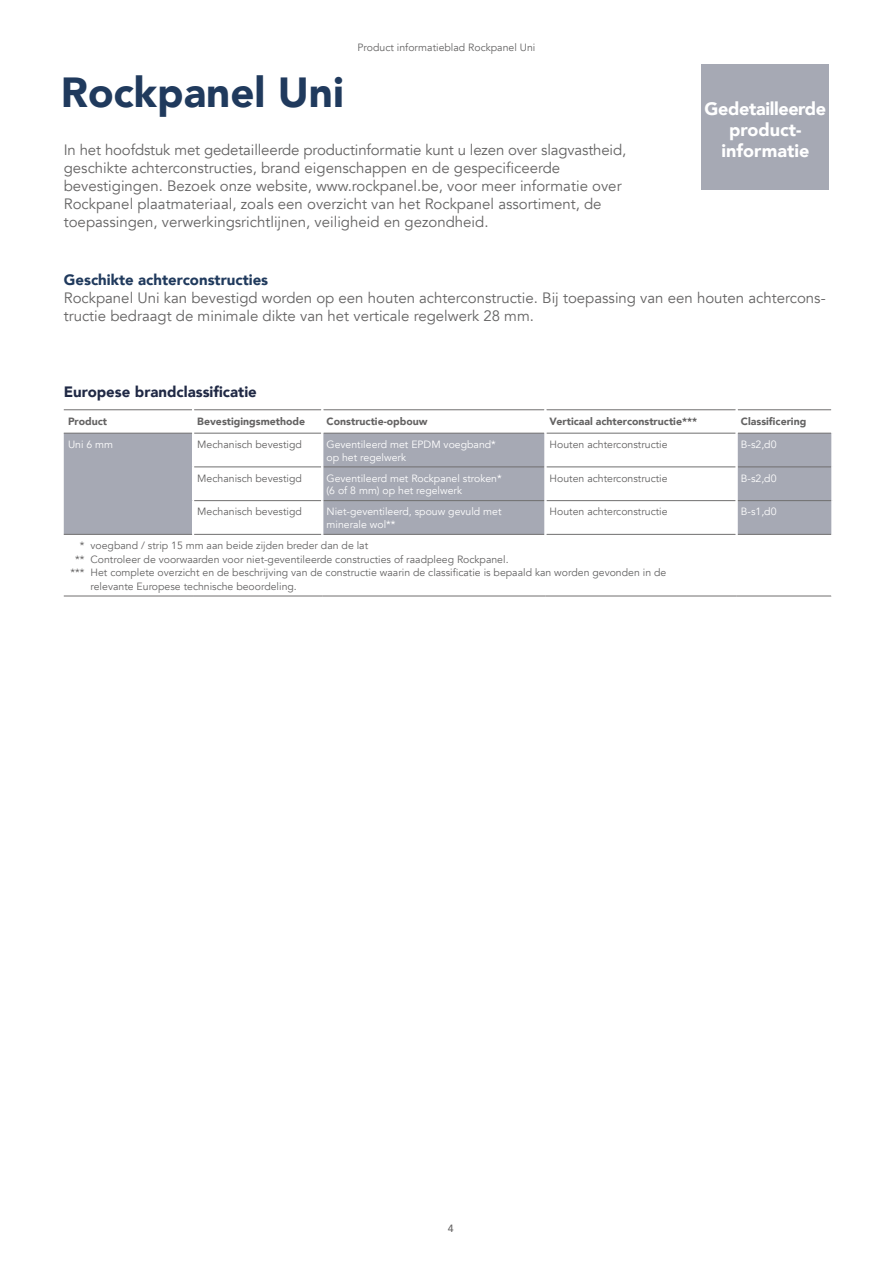
<style>
.page{position:relative;width:893px;height:1263px;background:#fff}
.page>*{position:absolute;margin:0;border:0;box-sizing:border-box;transform-origin:0 0}
.t1{font:900 42px "Avenir";color:#203a5d}
.t2{font:900 18px/21px "Avenir";letter-spacing:-.01em;color:#fff;text-align:center}
.t3{font:15px/18px "Avenir";color:#646363}
.t4{font:900 15px "Avenir";color:#203a5d}
.t5{font:900 15px "Avenir";color:#202945}
.t6{font:10.5px "Avenir";color:#646363}
.t7{font:10.5px/12.6px "Avenir";color:#fff}
.t8{font:900 10.5px "Avenir";color:#646363}
.t9{font:500 10.5px "Avenir";color:#646363}
</style>
<div class="page">
<div style="left:702px;top:64px;width:127px;height:125px;background:#a6a9b4"></div>
<svg style="left:64px;top:434px;width:767px;height:100px;fill:#a6a9b4"></svg>
<hr style="left:64px;top:409px;width:128px;height:1px;background:#706f6f">
<hr style="left:194px;top:409px;width:127px;height:1px;background:#706f6f">
<hr style="left:323px;top:409px;width:221px;height:1px;background:#706f6f">
<hr style="left:546px;top:409px;width:190px;height:1px;background:#706f6f">
<hr style="left:738px;top:409px;width:93px;height:1px;background:#706f6f">
<hr style="left:194px;top:500px;width:127px;height:1px;background:#706f6f">
<hr style="left:546px;top:500px;width:190px;height:1px;background:#706f6f">
<hr style="left:194px;top:433px;width:127px;height:1px;background:#706f6f">
<hr style="left:546px;top:433px;width:190px;height:1px;background:#706f6f">
<hr style="left:194px;top:467px;width:127px;height:1px;background:#706f6f">
<hr style="left:546px;top:467px;width:190px;height:1px;background:#706f6f">
<hr style="left:194px;top:534px;width:127px;height:1px;background:#706f6f">
<hr style="left:546px;top:534px;width:190px;height:1px;background:#706f6f">
<hr style="left:323px;top:433px;width:221px;height:1px;background:#706f6f">
<hr style="left:64px;top:433px;width:128px;height:1px;background:#706f6f">
<hr style="left:738px;top:433px;width:93px;height:1px;background:#706f6f">
<hr style="left:323px;top:467px;width:221px;height:1px;background:#706f6f">
<hr style="left:738px;top:467px;width:93px;height:1px;background:#706f6f">
<hr style="left:323px;top:500px;width:221px;height:1px;background:#706f6f">
<hr style="left:738px;top:500px;width:93px;height:1px;background:#706f6f">
<hr style="left:64px;top:534px;width:128px;height:1px;background:#706f6f">
<hr style="left:323px;top:534px;width:221px;height:1px;background:#706f6f">
<hr style="left:738px;top:534px;width:93px;height:1px;background:#706f6f">
<hr style="left:64px;top:596px;width:129px;height:1px;background:#706f6f">
<hr style="left:193px;top:596px;width:129px;height:1px;background:#706f6f">
<hr style="left:322px;top:596px;width:223px;height:1px;background:#706f6f">
<hr style="left:545px;top:596px;width:192px;height:1px;background:#706f6f">
<hr style="left:737px;top:596px;width:94px;height:1px;background:#706f6f">
<hr style="left:192px;top:433px;width:2px;height:34px;background:#fff">
<hr style="left:321px;top:433px;width:2px;height:34px;background:#fff">
<hr style="left:544px;top:433px;width:2px;height:34px;background:#fff">
<hr style="left:736px;top:433px;width:2px;height:34px;background:#fff">
<hr style="left:192px;top:467px;width:2px;height:34px;background:#fff">
<hr style="left:321px;top:467px;width:2px;height:34px;background:#fff">
<hr style="left:544px;top:467px;width:2px;height:34px;background:#fff">
<hr style="left:736px;top:467px;width:2px;height:34px;background:#fff">
<hr style="left:192px;top:501px;width:2px;height:34px;background:#fff">
<hr style="left:321px;top:501px;width:2px;height:34px;background:#fff">
<hr style="left:544px;top:501px;width:2px;height:34px;background:#fff">
<hr style="left:736px;top:501px;width:2px;height:34px;background:#fff">
<h1 class="t1" style="left:61px;top:56px;width:285px">Rockpanel Uni</h1>
<p class="t6" style="left:358px;top:41px;width:179px">Product informatieblad Rockpanel Uni</p>
<p class="t2" style="left:705px;top:97px;width:123px">Gedetailleerde product-</p>
<p class="t3" style="left:64px;top:141px;width:564px">In het hoofdstuk met gedetailleerde productinformatie kunt u lezen over slagvastheid,</p>
<p class="t2" style="left:721px;top:139px;width:89px">informatie</p>
<p class="t3" style="left:64px;top:159px;width:559px">geschikte achterconstructies, brand eigenschappen en de gespecificeerde bevestigingen. Bezoek onze website, www.rockpanel.be, voor meer informatie over Rockpanel plaatmateriaal, zoals een overzicht van het Rockpanel assortiment, de toepassingen, verwerkingsrichtlijnen, veiligheid en gezondheid.</p>
<p class="t4" style="left:64px;top:267px;width:206px">Geschikte achterconstructies</p>
<p class="t3" style="left:64px;top:289px;width:763px">Rockpanel Uni kan bevestigd worden op een houten achterconstructie. Bij toepassing van een houten achtercons&shy;tructie bedraagt de minimale dikte van het verticale regelwerk 28 mm.</p>
<p class="t5" style="left:64px;top:379px;width:195px">Europese brandclassificatie</p>
<p class="t8" style="left:68px;top:412px;width:41px">Product</p>
<p class="t8" style="left:197px;top:412px;width:109px">Bevestigingsmethode</p>
<p class="t8" style="left:327px;top:412px;width:103px">Constructie-opbouw</p>
<p class="t8" style="left:550px;top:412px;width:149px">Verticaal achterconstructie***</p>
<p class="t8" style="left:741px;top:412px;width:67px">Classificering</p>
<p class="t7" style="left:68px;top:438px;width:47px">Uni 6 mm</p>
<p class="t6" style="left:197px;top:438px;width:106px">Mechanisch bevestigd</p>
<p class="t7" style="left:327px;top:438px;width:171px">Geventileerd met EPDM voegband* op het regelwerk</p>
<p class="t6" style="left:550px;top:438px;width:120px">Houten achterconstructie</p>
<p class="t7" style="left:741px;top:438px;width:37px">B-s2,d0</p>
<p class="t6" style="left:197px;top:472px;width:106px">Mechanisch bevestigd</p>
<p class="t7" style="left:327px;top:472px;width:177px">Geventileerd met Rockpanel stroken* (6 of 8 mm) op het regelwerk</p>
<p class="t6" style="left:550px;top:472px;width:120px">Houten achterconstructie</p>
<p class="t7" style="left:741px;top:472px;width:37px">B-s2,d0</p>
<p class="t6" style="left:197px;top:505px;width:106px">Mechanisch bevestigd</p>
<p class="t7" style="left:327px;top:506px;width:176px">Niet-geventileerd, spouw gevuld met minerale wol**</p>
<p class="t6" style="left:550px;top:505px;width:120px">Houten achterconstructie</p>
<p class="t7" style="left:741px;top:506px;width:37px">B-s1,d0</p>
<p class="t6" style="left:80px;top:539px;width:290px">* voegband / strip 15 mm aan beide zijden breder dan de lat</p>
<p class="t6" style="left:75px;top:553px;width:435px">** Controleer de voorwaarden voor niet-geventileerde constructies of raadpleeg Rockpanel.</p>
<p class="t6" style="left:71px;top:566px;width:597px">*** Het complete overzicht en de beschrijving van de constructie waarin de classificatie is bepaald kan worden gevonden in de</p>
<p class="t6" style="left:91px;top:580px;width:208px">relevante Europese technische beoordeling.</p>
<p class="t9" style="left:448px;top:1219px;width:7px">4</p>
</div>
